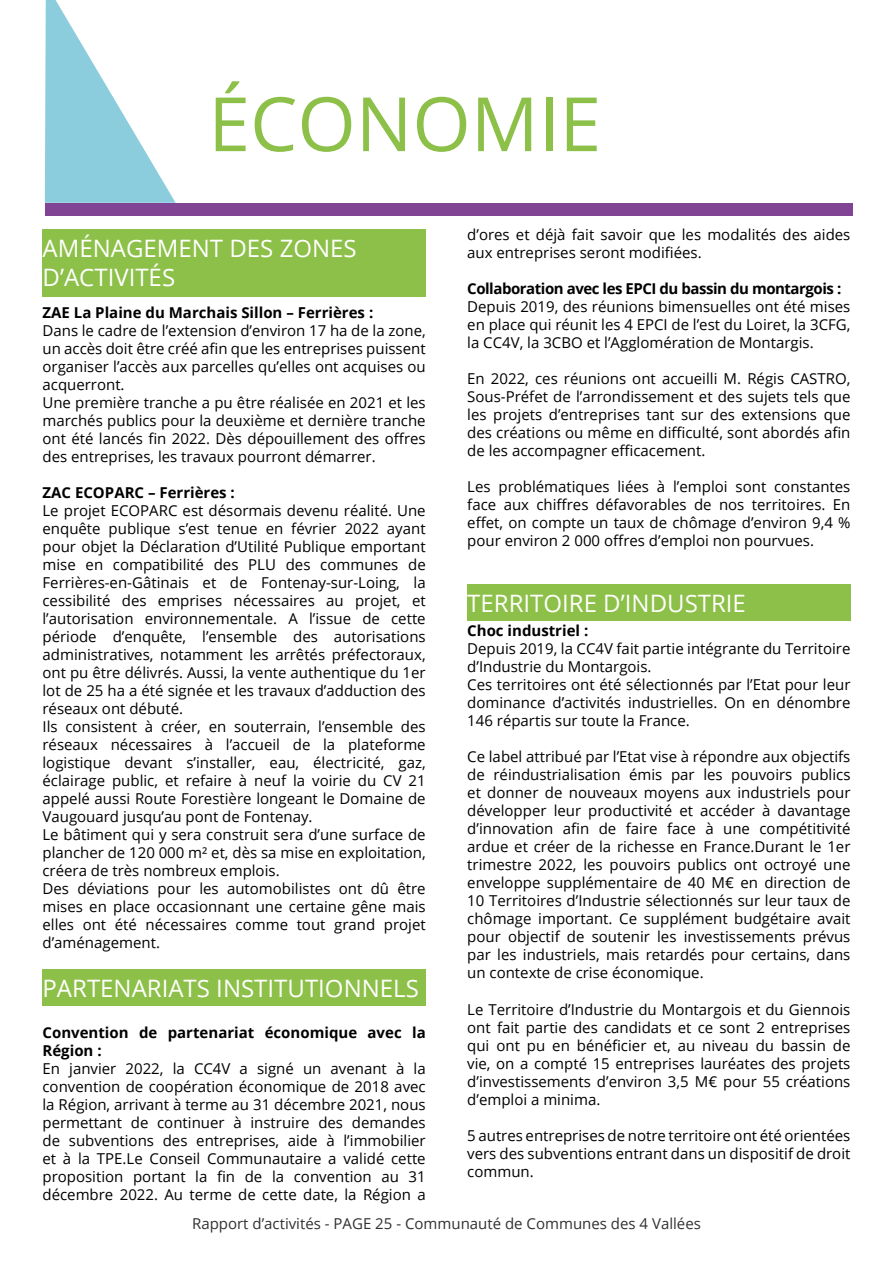
<style>
.page{position:relative;width:893px;height:1263px;background:#fff}
.page>*{position:absolute;margin:0;border:0;box-sizing:border-box;transform-origin:0 0}
.t1{font:75px "Open Sans";color:#8dc048}
.t2{font:24px/28.8px "Open Sans";color:#fff}
.t3{font:15px/18px "Open Sans";color:#000;text-align:justify}
.t4{font:700 15px/18px "Open Sans";color:#000}
.t5{font:15px "Open Sans";color:#303131}
.t6{font:700 15px "Open Sans";letter-spacing:-.03em;color:#000}
</style>
<div class="page">
<div style="left:43px;top:229px;width:383px;height:67px;background:#8dc048"></div>
<div style="left:43px;top:969px;width:383px;height:37px;background:#8dc048"></div>
<div style="left:467px;top:584px;width:383px;height:37px;background:#8dc048"></div>
<div style="left:45px;top:203px;width:808px;height:13px;background:#814494"></div>
<svg style="left:45px;top:0;width:131px;height:203px"></svg>
<h1 class="t1" style="left:208px;top:73px;width:394px">ÉCONOMIE</h1>
<h2 class="t2" style="left:43px;top:234px;width:316px">AMÉNAGEMENT DES ZONES<br>D’ACTIVITÉS</h2>
<p class="t4" style="left:43px;top:303px;width:332px">ZAE La Plaine du Marchais Sillon – Ferrières :</p>
<p class="t3" style="left:43px;top:321px;width:385px;text-align:left">Dans le cadre de l’extension d’environ 17 ha de la zone, un accès doit être créé afin que les entreprises puissent organiser l’accès aux parcelles qu’elles ont acquises ou acquerront.<br>Une première tranche a pu être réalisée en 2021 et les marchés publics pour la deuxième et dernière tranche ont été lancés fin 2022. Dès dépouillement des offres des entreprises, les travaux pourront démarrer.</p>
<p class="t4" style="left:43px;top:483px;width:194px">ZAC ECOPARC – Ferrières :</p>
<p class="t3" style="left:43px;top:501px;width:385px;text-align:left">Le projet ECOPARC est désormais devenu réalité. Une enquête publique s’est tenue en février 2022 ayant pour objet la Déclaration d’Utilité Publique emportant mise en compatibilité des PLU des communes de Ferrières-en-Gâtinais et de Fontenay-sur-Loing, la cessibilité des emprises nécessaires au projet, et l’autorisation environnementale. A l’issue de cette période d’enquête, l’ensemble des autorisations administratives, notamment les arrêtés préfectoraux, ont pu être délivrés. Aussi, la vente authentique du 1er lot de 25 ha a été signée et les travaux d’adduction des réseaux ont débuté.<br>Ils consistent à créer, en souterrain, l’ensemble des réseaux nécessaires à l’accueil de la plateforme logistique devant s’installer, eau, électricité, gaz, éclairage public, et refaire à neuf la voirie du CV 21 appelé aussi Route Forestière longeant le Domaine de Vaugouard jusqu’au pont de Fontenay.<br>Le bâtiment qui y sera construit sera d’une surface de plancher de 120 000 m² et, dès sa mise en exploitation, créera de très nombreux emplois.<br>Des déviations pour les automobilistes ont dû être mises en place occasionnant une certaine gêne mais elles ont été nécessaires comme tout grand projet d’aménagement.</p>
<h2 class="t2" style="left:43px;top:973px;width:378px">PARTENARIATS INSTITUTIONNELS</h2>
<p class="t4" style="left:43px;top:1023px;width:385px">Convention de partenariat économique avec la<br>Région :</p>
<p class="t3" style="left:43px;top:1059px;width:385px">En janvier 2022, la CC4V a signé un avenant à la convention de coopération économique de 2018 avec la Région, arrivant à terme au 31 décembre 2021, nous permettant de continuer à instruire des demandes de subventions des entreprises, aide à l’immobilier et à la TPE.Le Conseil Communautaire a validé cette proposition portant la fin de la convention au 31 décembre 2022. Au terme de cette date, la Région a</p>
<p class="t3" style="left:467px;top:226px;width:385px">d’ores et déjà fait savoir que les modalités des aides aux entreprises seront modifiées.</p>
<p class="t6" style="left:467px;top:278px;width:376px">Collaboration avec les EPCI du bassin du montargois :</p>
<p class="t3" style="left:467px;top:298px;width:385px">Depuis 2019, des réunions bimensuelles ont été mises en place qui réunit les 4 EPCI de l’est du Loiret, la 3CFG, la CC4V, la 3CBO et l’Agglomération de Montargis.</p>
<p class="t3" style="left:467px;top:370px;width:385px">En 2022, ces réunions ont accueilli M. Régis CASTRO, Sous-Préfet de l’arrondissement et des sujets tels que les projets d’entreprises tant sur des extensions que des créations ou même en difficulté, sont abordés afin de les accompagner efficacement.</p>
<p class="t3" style="left:467px;top:478px;width:385px">Les problématiques liées à l’emploi sont constantes face aux chiffres défavorables de nos territoires. En effet, on compte un taux de chômage d’environ 9,4 % pour environ 2 000 offres d’emploi non pourvues.</p>
<h2 class="t2" style="left:467px;top:588px;width:280px">TERRITOIRE D’INDUSTRIE</h2>
<p class="t4" style="left:467px;top:622px;width:123px">Choc industriel :</p>
<p class="t3" style="left:467px;top:640px;width:385px;text-align:left">Depuis 2019, la CC4V fait partie intégrante du Territoire d’Industrie du Montargois.<br>Ces territoires ont été sélectionnés par l’Etat pour leur dominance d’activités industrielles. On en dénombre 146 répartis sur toute la France.</p>
<p class="t3" style="left:467px;top:748px;width:385px">Ce label attribué par l’Etat vise à répondre aux objectifs de réindustrialisation émis par les pouvoirs publics et donner de nouveaux moyens aux industriels pour développer leur productivité et accéder à davantage d’innovation afin de faire face à une compétitivité ardue et créer de la richesse en France.Durant le 1er trimestre 2022, les pouvoirs publics ont octroyé une enveloppe supplémentaire de 40 M€ en direction de 10 Territoires d’Industrie sélectionnés sur leur taux de chômage important. Ce supplément budgétaire avait pour objectif de soutenir les investissements prévus par les industriels, mais retardés pour certains, dans un contexte de crise économique.</p>
<p class="t3" style="left:467px;top:1000px;width:385px">Le Territoire d’Industrie du Montargois et du Giennois ont fait partie des candidats et ce sont 2 entreprises qui ont pu en bénéficier et, au niveau du bassin de vie, on a compté 15 entreprises lauréates des projets d’investissements d’environ 3,5 M€ pour 55 créations d’emploi a minima.</p>
<p class="t3" style="left:467px;top:1126px;width:385px">5 autres entreprises de notre territoire ont été orientées vers des subventions entrant dans un dispositif de droit commun.</p>
<p class="t5" style="left:192px;top:1213px;width:510px">Rapport d’activités - PAGE 25 - Communauté de Communes des 4 Vallées</p>
</div>
